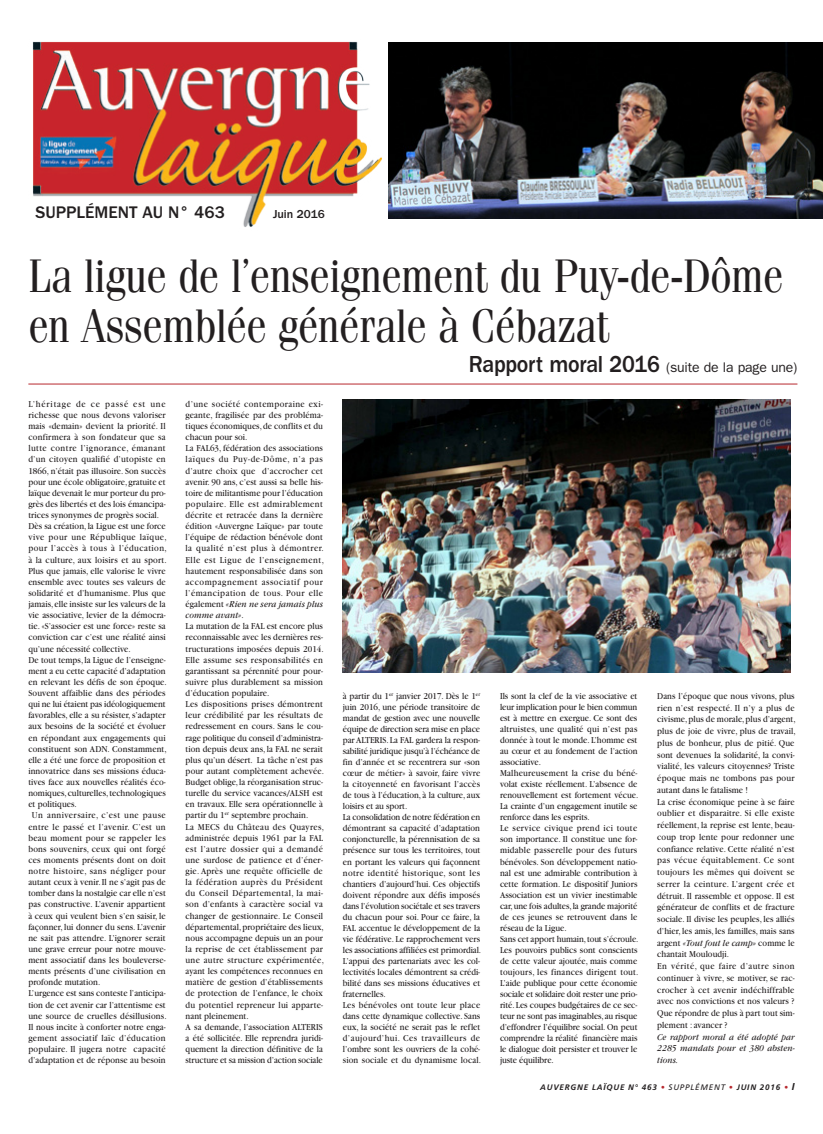
<style>
.page{position:relative;width:823px;height:1134px;background:#fff}
.page>*{position:absolute;margin:0;border:0;box-sizing:border-box;transform-origin:0 0}
.AL_titre__FENICE{font:47px/50px "Fenice";letter-spacing:-.015em;color:#231f20;scale:.87 1}
.Educ_loisirs_FAX{font:500 17.4px "Franklin Gothic";color:#231f20}
.AL_titre__FENICE-2{font:14px "Franklin Gothic";letter-spacing:-.015em;color:#231f20}
.Educ_loisirs_FAX-2{font:500 12px "Franklin Gothic";color:#231f20}
.texte{font:9.5px/11.1px "Garamond";letter-spacing:.01em;color:#231f20;text-align:justify;scale:.9 1}
.texte-2{font:italic 9.5px/11.7px "Garamond";letter-spacing:.01em;color:#231f20;text-align:justify;scale:.9 1}
.t1{font:italic 700 8px "Frutiger";letter-spacing:.1em;color:#231f20}
.s1{font-weight:500;font-size:24px}
.s2{font-style:italic}
.s3{color:#b7282e}
.s4{font-weight:400}
.s5{font-size:10px}
</style>
<div class="page">
<img style="left:32px;top:41px;width:350px;height:186px">
<hr style="left:28px;top:383px;width:769px;height:1px;background:#b7282e">
<img style="left:388px;top:43px;width:434px;height:175px">
<img style="left:342px;top:400px;width:447px;height:272px">
<p class="Educ_loisirs_FAX" style="left:35px;top:203px;width:191px">SUPPLÉMENT AU N° 463</p>
<p class="Educ_loisirs_FAX-2" style="left:273px;top:207px;width:53px">Juin 2016</p>
<p class="AL_titre__FENICE" style="left:28px;top:250px;width:869px">La ligue de l’enseignement du Puy-de-Dôme en Assemblée générale à Cébazat</p>
<p class="AL_titre__FENICE-2" style="left:468px;top:359px;width:330px"><span class="s1">Rapport moral 2016</span> (suite de la page une)</p>
<p class="texte" style="left:28px;top:398px;width:154px">L’héritage de ce passé est une richesse que nous devons valoriser mais «demain» devient la priorité. Il confirmera à son fondateur que sa lutte contre l’ignorance, émanant d’un citoyen qualifié d’utopiste en 1866, n’était pas illusoire. Son succès pour une école obligatoire, gratuite et laïque devenait le mur porteur du pro&shy;grès des libertés et des lois émancipa&shy;trices synonymes de progrès social.</p>
<p class="texte" style="left:28px;top:521px;width:155px;text-align:left">Dès sa création, la Ligue est une force vive pour une République laïque, pour l’accès à tous à l’éducation, à la culture, aux loisirs et au sport.<br>Plus que jamais, elle valorise le vivre ensemble avec toutes ses valeurs de solidarité et d’humanisme. Plus que jamais, elle insiste sur les valeurs de la vie associative, levier de la démocra&shy;tie. «S’associer est une force» reste sa conviction car c’est une réalité ainsi qu’une nécessité collective.</p>
<p class="texte" style="left:28px;top:654px;width:155px;text-align:left">De tout temps, la Ligue de l’enseigne&shy;ment a eu cette capacité d’adaptation en relevant les défis de son époque.<br>Souvent affaiblie dans des périodes qui ne lui étaient pas idéologiquement favorables, elle a su résister, s’adapter aux besoins de la société et évoluer en répondant aux engagements qui constituent son ADN. Constamment, elle a été une force de proposition et innovatrice dans ses missions éduca&shy;tives face aux nouvelles réalités éco&shy;nomiques, culturelles, technologiques et politiques.</p>
<p class="texte" style="left:28px;top:810px;width:154px;text-indent:4px">Un anniversaire, c’est une pause entre le passé et l’avenir. C’est un beau moment pour se rappeler les bons souvenirs, ceux qui ont forgé ces moments présents dont on doit notre histoire, sans négliger pour autant ceux à venir. Il ne s’agit pas de tomber dans la nostalgie car elle n’est pas constructive. L’avenir appartient à ceux qui veulent bien s’en saisir, le façonner, lui donner du sens. L’avenir ne sait pas attendre. L’ignorer serait une grave erreur pour notre mouve&shy;ment associatif dans les bouleverse&shy;ments présents d’une civilisation en profonde mutation.</p>
<p class="texte" style="left:28px;top:988px;width:155px">L’urgence est sans conteste l’anticipa&shy;tion de cet avenir car l’attentisme est une source de cruelles désillusions.<br>Il nous incite à conforter notre enga&shy;gement associatif laïc d’éducation populaire. Il jugera notre capacité d’adaptation et de réponse au besoin</p>
<p class="texte" style="left:185px;top:398px;width:154px">d’une société contemporaine exi&shy;geante, fragilisée par des probléma&shy;tiques économiques, de conflits et du chacun pour soi.</p>
<p class="texte" style="left:185px;top:443px;width:155px">La FAL63, fédération des associations laïques du Puy-de-Dôme, n’a pas d’autre choix que d’accrocher cet avenir. 90 ans, c’est aussi sa belle his&shy;toire de militantisme pour l’éducation populaire. Elle est admirablement décrite et retracée dans la dernière édition «Auvergne Laïque» par toute l’équipe de rédaction bénévole dont la qualité n’est plus à démontrer.<br>Elle est Ligue de l’enseignement, hautement responsabilisée dans son accompagnement associatif pour l’émancipation de tous. Pour elle également <span class="s2">«Rien ne sera jamais plus comme avant»</span>.</p>
<p class="texte" style="left:185px;top:621px;width:155px">La mutation de la FAL est encore plus reconnaissable avec les dernières res&shy;tructurations imposées depuis 2014.<br>Elle assume ses responsabilités en garantissant sa pérennité pour pour&shy;suivre plus durablement sa mission d’éducation populaire.</p>
<p class="texte" style="left:185px;top:699px;width:155px">Les dispositions prises démontrent leur crédibilité par les résultats de redressement en cours. Sans le cou&shy;rage politique du conseil d’administra&shy;tion depuis deux ans, la FAL ne serait plus qu’un désert. La tâche n’est pas pour autant complètement achevée.<br>Budget oblige, la réorganisation struc&shy;turelle du service vacances/ALSH est en travaux. Elle sera opérationnelle à partir du 1<sup>er</sup> septembre prochain.</p>
<p class="texte" style="left:185px;top:821px;width:155px;text-align:left">La MECS du Château des Quayres, administrée depuis 1961 par la FAL est l’autre dossier qui a demandé une surdose de patience et d’éner&shy;gie. Après une requête officielle de la fédération auprès du Président du Conseil Départemental, la mai&shy;son d’enfants à caractère social va changer de gestionnaire. Le Conseil départemental, propriétaire des lieux, nous accompagne depuis un an pour la reprise de cet établissement par une autre structure expérimentée, ayant les compétences reconnues en matière de gestion d’établissements de protection de l’enfance, le choix du potentiel repreneur lui apparte&shy;nant pleinement.</p>
<p class="texte" style="left:185px;top:1021px;width:154px">A sa demande, l’association ALTERIS a été sollicitée. Elle reprendra juridi&shy;quement la direction définitive de la structure et sa mission d’action sociale</p>
<p class="texte" style="left:657px;top:690px;width:155px;line-height:11.7px">Dans l’époque que nous vivons, plus rien n’est respecté. Il n’y a plus de civisme, plus de morale, plus d’argent, plus de joie de vivre, plus de travail, plus de bonheur, plus de pitié. Que sont devenues la solidarité, la convi&shy;vialité, les valeurs citoyennes? Triste époque mais ne tombons pas pour autant dans le fatalisme !</p>
<p class="texte" style="left:657px;top:796px;width:154px;line-height:11.7px">La crise économique peine à se faire oublier et disparaitre. Si elle existe réellement, la reprise est lente, beau&shy;coup trop lente pour redonner une confiance relative. Cette réalité n’est pas vécue équitablement. Ce sont toujours les mêmes qui doivent se serrer la ceinture. L’argent crée et détruit. Il rassemble et oppose. Il est générateur de conflits et de fracture sociale. Il divise les peuples, les alliés d’hier, les amis, les familles, mais sans argent <span class="s2">«Tout fout le camp»</span> comme le chantait Mouloudji.</p>
<p class="texte" style="left:657px;top:960px;width:154px;line-height:11.7px">En vérité, que faire d’autre sinon continuer à vivre, se motiver, se rac&shy;crocher à cet avenir indéchiffrable avec nos convictions et nos valeurs ?<br>Que répondre de plus à part tout sim&shy;plement : avancer ?</p>
<p class="texte-2" style="left:657px;top:1031px;width:154px">Ce rapport moral a été adopté par 2285 mandats pour et 380 absten&shy;tions.</p>
<p class="texte" style="left:342px;top:691px;width:154px">à partir du 1<sup>er</sup> janvier 2017. Dès le 1<sup>er </sup>juin 2016, une période transitoire de mandat de gestion avec une nouvelle équipe de direction sera mise en place par ALTERIS. La FAL gardera la respon&shy;sabilité juridique jusqu’à l’échéance de fin d’année et se recentrera sur «son cœur de métier» à savoir, faire vivre la citoyenneté en favorisant l’accès de tous à l’éducation, à la culture, aux loisirs et au sport.</p>
<p class="texte" style="left:342px;top:812px;width:155px;text-align:left">La consolidation de notre fédération en démontrant sa capacité d’adaptation conjoncturelle, la pérennisation de sa présence sur tous les territoires, tout en portant les valeurs qui façonnent notre identité historique, sont les chantiers d’aujourd’hui. Ces objectifs doivent répondre aux défis imposés dans l’évolution sociétale et ses travers du chacun pour soi. Pour ce faire, la FAL accentue le développement de la vie fédérative. Le rapprochement vers les associations affiliées est primordial.<br>L’appui des partenariats avec les col&shy;lectivités locales démontrent sa crédi&shy;bilité dans ses missions éducatives et fraternelles.</p>
<p class="texte" style="left:342px;top:999px;width:155px">Les bénévoles ont toute leur place dans cette dynamique collective. Sans eux, la société ne serait pas le reflet d’aujourd’hui. Ces travailleurs de l’ombre sont les ouvriers de la cohé&shy;sion sociale et du dynamisme local.</p>
<p class="texte" style="left:499px;top:691px;width:154px">Ils sont la clef de la vie associative et leur implication pour le bien commun est à mettre en exergue. Ce sont des altruistes, une qualité qui n’est pas donnée à tout le monde. L’homme est au cœur et au fondement de l’action associative.</p>
<p class="texte" style="left:499px;top:768px;width:155px;text-align:left">Malheureusement la crise du béné&shy;volat existe réellement. L’absence de renouvellement est fortement vécue.<br>La crainte d’un engagement inutile se renforce dans les esprits.</p>
<p class="texte" style="left:499px;top:823px;width:154px">Le service civique prend ici toute son importance. Il constitue une for&shy;midable passerelle pour des futurs bénévoles. Son développement natio&shy;nal est une admirable contribution à cette formation. Le dispositif Juniors Association est un vivier inestimable car, une fois adultes, la grande majorité de ces jeunes se retrouvent dans le réseau de la Ligue.</p>
<p class="texte" style="left:499px;top:933px;width:155px;text-align:left">Sans cet apport humain, tout s’écroule.<br>Les pouvoirs publics sont conscients de cette valeur ajoutée, mais comme toujours, les finances dirigent tout.<br>L’aide publique pour cette économie sociale et solidaire doit rester une prio&shy;rité. Les coupes budgétaires de ce sec&shy;teur ne sont pas imaginables, au risque d’effondrer l’équilibre social. On peut comprendre la réalité financière mais le dialogue doit persister et trouver le juste équilibre.</p>
<p class="t1" style="left:540px;top:1083px;width:256px">AUVERGNE LAÏQUE N° 463 <span class="s3">•</span> <span class="s4">SUPPLÉMENT</span> <span class="s3">•</span> JUIN 2016 <span class="s3">•</span> <span class="s5">I</span></p>
</div>
